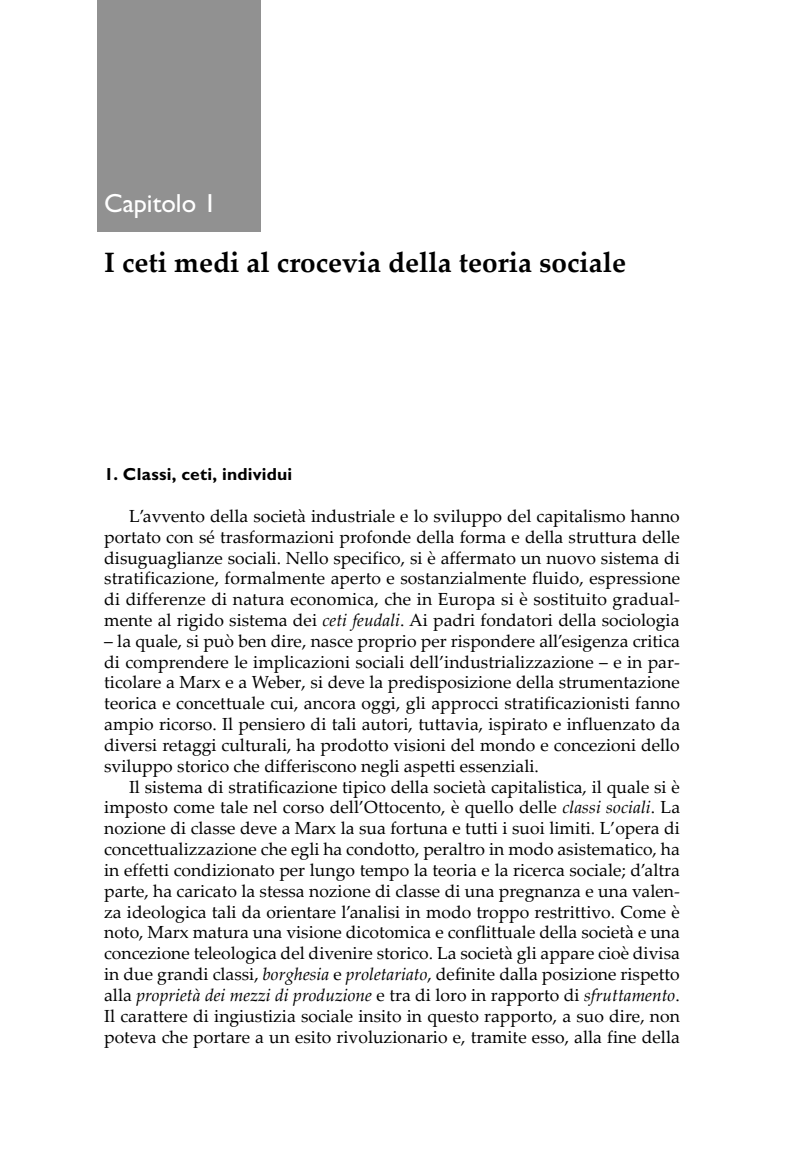
<style>
.page{position:relative;width:794px;height:1166px;background:#fff}
.page>*{position:absolute;margin:0;border:0;box-sizing:border-box;transform-origin:0 0}
.t1{font:700 28px "Palatino Linotype";color:#000}
.t2{font:26.25px "Gill Sans Std";color:#fff}
.t3{font:17.5px/20.8px "Palatino Linotype";color:#000;text-align:justify}
.t4{font:700 17.5px "Gill Sans Std";letter-spacing:.01em;color:#000}
.s1{font-style:italic}
</style>
<div class="page">
<div style="left:97px;top:0;width:164px;height:232px;background:#919191"></div>
<h2 class="t2" style="left:104px;top:188px;width:114px">Capitolo 1</h2>
<h1 class="t1" style="left:104px;top:242px;width:523px">I ceti medi al crocevia della teoria sociale</h1>
<p class="t4" style="left:104px;top:464px;width:190px">1. Classi, ceti, individui</p>
<p class="t3" style="left:104px;top:505px;width:577px;text-indent:25px">L’avvento della società industriale e lo sviluppo del capitalismo hanno portato con sé trasformazioni profonde della forma e della struttura delle disuguaglianze sociali. Nello specifico, si è affermato un nuovo sistema di stratificazione, formalmente aperto e sostanzialmente fluido, espressione di differenze di natura economica, che in Europa si è sostituito gradual&shy;mente al rigido sistema dei <span class="s1">ceti feudali</span>. Ai padri fondatori della sociologia</p>
<p class="t3" style="left:104px;top:630px;width:577px">– la quale, si può ben dire, nasce proprio per rispondere all’esigenza critica di comprendere le implicazioni sociali dell’industrializzazione – e in par&shy;ticolare a Marx e a Weber, si deve la predisposizione della strumentazione teorica e concettuale cui, ancora oggi, gli approcci stratificazionisti fanno ampio ricorso. Il pensiero di tali autori, tuttavia, ispirato e influenzato da diversi retaggi culturali, ha prodotto visioni del mondo e concezioni dello sviluppo storico che differiscono negli aspetti essenziali.</p>
<p class="t3" style="left:104px;top:775px;width:577px;text-indent:25px">Il sistema di stratificazione tipico della società capitalistica, il quale si è imposto come tale nel corso dell’Ottocento, è quello delle <span class="s1">classi sociali</span>. La nozione di classe deve a Marx la sua fortuna e tutti i suoi limiti. L’opera di concettualizzazione che egli ha condotto, peraltro in modo asistematico, ha in effetti condizionato per lungo tempo la teoria e la ricerca sociale; d’altra parte, ha caricato la stessa nozione di classe di una pregnanza e una valen&shy;za ideologica tali da orientare l’analisi in modo troppo restrittivo. Come è noto, Marx matura una visione dicotomica e conflittuale della società e una concezione teleologica del divenire storico. La società gli appare cioè divisa in due grandi classi, <span class="s1">borghesia</span> e <span class="s1">proletariato</span>, definite dalla posizione rispetto alla <span class="s1">proprietà dei mezzi di produzione</span> e tra di loro in rapporto di <span class="s1">sfruttamento</span>.<br>Il carattere di ingiustizia sociale insito in questo rapporto, a suo dire, non poteva che portare a un esito rivoluzionario e, tramite esso, alla fine della</p>
</div>
